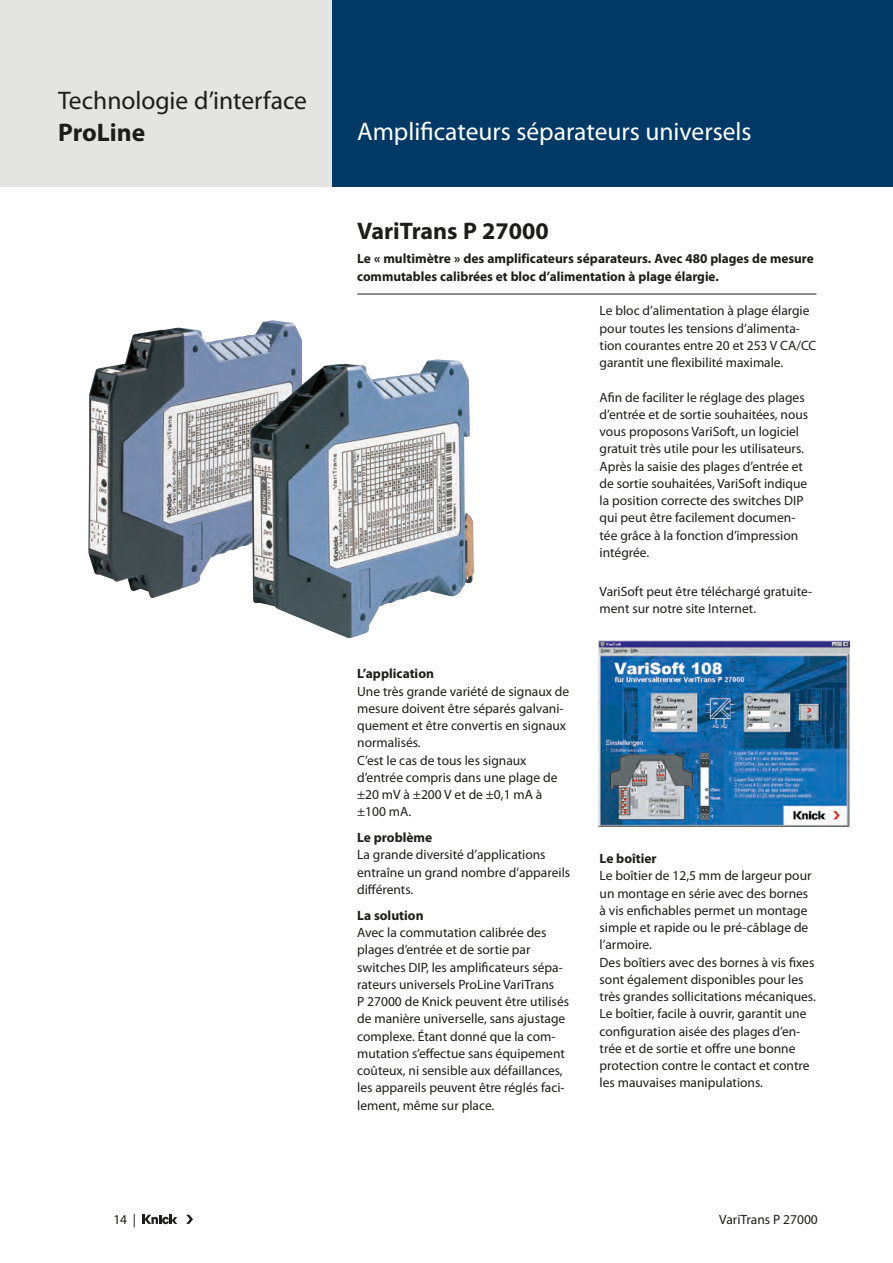
<style>
.page{position:relative;width:893px;height:1263px;background:#fff}
.page>*{position:absolute;margin:0;border:0;box-sizing:border-box;transform-origin:0 0}
.Produktbereiche{font:25.5px "Myriad Pro";color:#fff}
.t1{font:25.5px "Myriad Pro";color:#1d1d1b}
.t2{font:700 25.5px "Myriad Pro";color:#1d1d1b}
.Headline_Produkt{font:700 24px "Myriad Pro";color:#1d1d1b}
.Text{font:13.5px/17.2px "Myriad Pro";color:#1d1d1b}
.Subline_Produkt{font:700 13.5px/18px "Myriad Pro";color:#1d1d1b}
.Zwischenüberschrift{font:700 13.5px "Myriad Pro";color:#1d1d1b}
</style>
<div class="page">
<div style="left:332px;top:0;width:561px;height:187px;background:#003866"></div>
<svg style="left:186px;top:1215px;width:7px;height:9px"></svg>
<svg style="left:142px;top:1215px;width:35px;height:9px"></svg>
<div style="left:0;top:0;width:332px;height:187px;background:#e4e4e3"></div>
<hr style="left:357px;top:294px;width:459px;height:1px;background:#1d1d1b">
<img style="left:599px;top:640px;width:250px;height:186px">
<img style="left:88px;top:321px;width:214px;height:277px">
<img style="left:251px;top:360px;width:223px;height:278px">
<h1 class="t1" style="left:58px;top:85px;width:250px">Technologie d’interface</h1>
<h1 class="t2" style="left:58px;top:116px;width:89px">ProLine</h1>
<p class="Text" style="left:113px;top:1211px;width:24px">14 |</p>
<p class="Produktbereiche" style="left:357px;top:116px;width:396px">Amplificateurs séparateurs universels</p>
<p class="Headline_Produkt" style="left:357px;top:215px;width:193px">VariTrans P 27000</p>
<p class="Subline_Produkt" style="left:357px;top:249px;width:458px">Le « multimètre » des amplificateurs séparateurs. Avec 480 plages de mesure commutables calibrées et bloc d’alimentation à plage élargie.</p>
<p class="Zwischenüberschrift" style="left:357px;top:665px;width:78px">L’application</p>
<p class="Text" style="left:357px;top:682px;width:214px">Une très grande variété de signaux de mesure doivent être séparés galvani&shy;quement et être convertis en signaux normalisés.<br>C’est le cas de tous les signaux d’entrée compris dans une plage de ±20 mV à ±200 V et de ±0,1 mA à ±100 mA.</p>
<p class="Zwischenüberschrift" style="left:357px;top:829px;width:77px">Le problème</p>
<p class="Text" style="left:357px;top:846px;width:214px">La grande diversité d’applications entraîne un grand nombre d’appareils différents.</p>
<p class="Zwischenüberschrift" style="left:357px;top:906px;width:68px">La solution</p>
<p class="Text" style="left:357px;top:924px;width:213px">Avec la commutation calibrée des plages d’entrée et de sortie par switches DIP, les amplificateurs sépa&shy;rateurs universels ProLine VariTrans<br>P 27000 de Knick peuvent être utilisés de manière universelle, sans ajustage complexe. Étant donné que la com&shy;mutation s’effectue sans équipement coûteux, ni sensible aux défaillances, les appareils peuvent être réglés faci&shy;lement, même sur place.</p>
<p class="Text" style="left:600px;top:302px;width:218px">Le bloc d’alimentation à plage élargie pour toutes les tensions d’alimenta&shy;tion courantes entre 20 et 253 V CA/CC garantit une flexibilité maximale.</p>
<p class="Text" style="left:600px;top:388px;width:210px">Afin de faciliter le réglage des plages d’entrée et de sortie souhaitées, nous vous proposons VariSoft, un logiciel gratuit très utile pour les utilisateurs.<br>Après la saisie des plages d’entrée et de sortie souhaitées, VariSoft indique la position correcte des switches DIP qui peut être facilement documen&shy;tée grâce à la fonction d’impression intégrée.</p>
<p class="Text" style="left:600px;top:582px;width:214px">VariSoft peut être téléchargé gratuite&shy;ment sur notre site Internet.</p>
<p class="Zwischenüberschrift" style="left:600px;top:850px;width:59px">Le boîtier</p>
<p class="Text" style="left:600px;top:867px;width:218px">Le boîtier de 12,5 mm de largeur pour un montage en série avec des bornes à vis enfichables permet un montage simple et rapide ou le pré-câblage de l’armoire.<br>Des boîtiers avec des bornes à vis fixes sont également disponibles pour les très grandes sollicitations mécaniques.</p>
<p class="Text" style="left:600px;top:1005px;width:211px">Le boîtier, facile à ouvrir, garantit une configuration aisée des plages d’en&shy;trée et de sortie et offre une bonne protection contre le contact et contre les mauvaises manipulations.</p>
<p class="Text" style="left:719px;top:1211px;width:100px">VariTrans P 27000</p>
</div>
